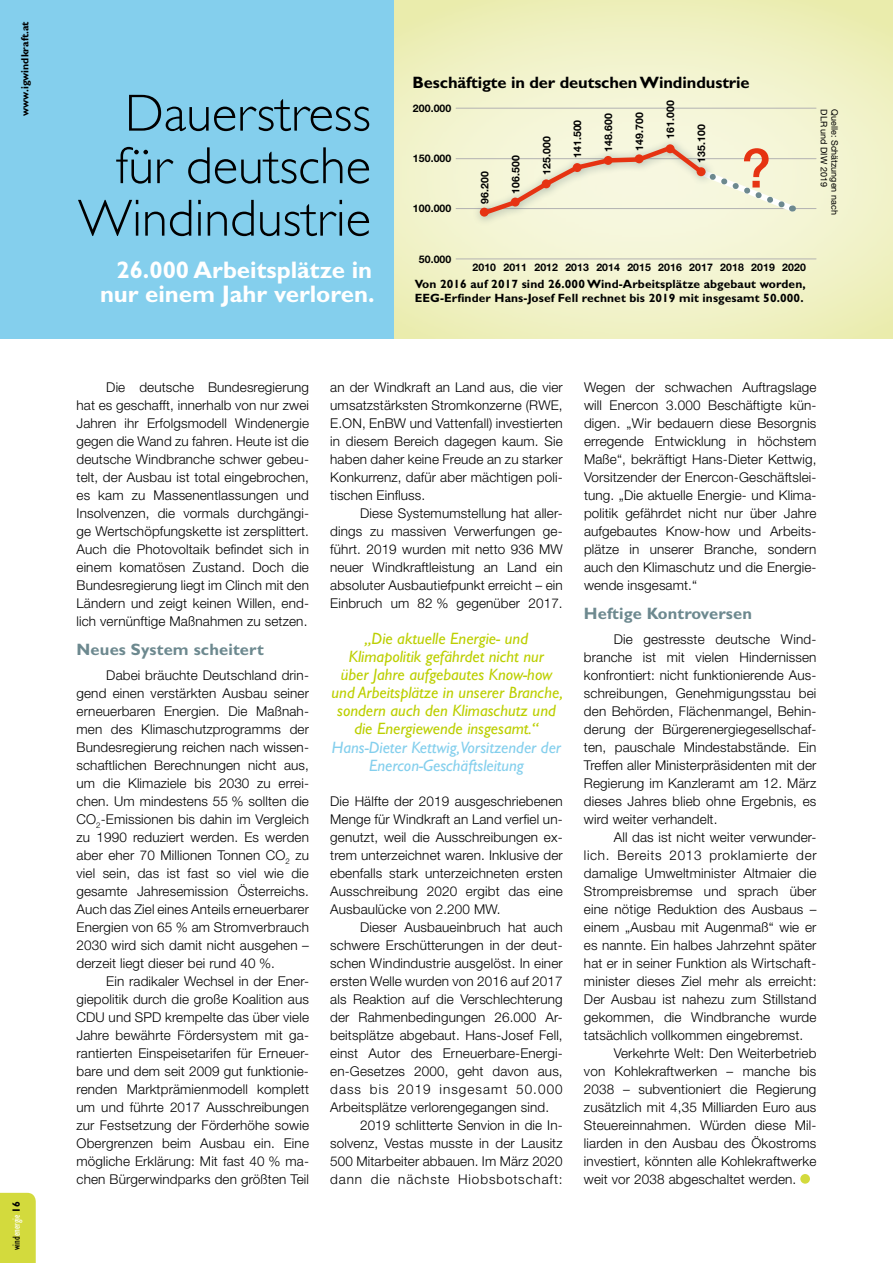
<style>
.page{position:relative;width:893px;height:1263px;background:#fff}
.page>*{position:absolute;margin:0;border:0;box-sizing:border-box;transform-origin:0 0}
.t1{font:500 53.7px "Helvetica Neue LT Std";color:#e63312}
.t2{font:300 52.5px/52.5px "Gill Sans Std";color:#000;text-align:right}
.t3{font:700 24px/24.8px "Gill Sans Std";color:#fff;text-align:center}
.t4{font:italic 16.5px/18px "Gill Sans Std";color:#bccf00;text-align:center}
.t5{font:italic 16.5px/18px "Gill Sans Std";color:#84cfed;text-align:center}
.t6{font:700 16.5px "Gill Sans Std";letter-spacing:-.005em;color:#000}
.t7{font:700 16.5px "Gill Sans Std";letter-spacing:.01em;color:#6d898f}
.t8{font:300 13.5px/18px "Helvetica Neue LT Std";letter-spacing:.01em;color:#000;text-align:justify}
.t9{font:300 13.5px "Helvetica Neue LT Std";letter-spacing:.05em;color:#000}
.t10{font:700 12px/14.2px "Gill Sans Std";letter-spacing:.01em;color:#000}
.t11{font:700 10.5px "Helvetica Neue LT Std";letter-spacing:.01em;color:#000}
.t12{font:700 10.5px "Gill Sans Std";color:#000}
.t13{font:condensed 10.5px "Gill Sans Std";color:#fff}
.t14{font:9px "Helvetica Neue LT Std";color:#000}
.s1{color:#000}
.s2{font-weight:700;font-stretch:normal;color:#000}
</style>
<div class="page">
<svg style="left:393px;top:0;width:500px;height:338px;background:#f0f1c8"></svg>
<hr style="left:456px;top:108px;width:360px;height:1px;background:#b3b2b2">
<hr style="left:456px;top:158px;width:360px;height:1px;background:#b3b2b2">
<hr style="left:456px;top:208px;width:360px;height:1px;background:#b3b2b2">
<hr style="left:456px;top:259px;width:360px;height:1px;background:#b3b2b2">
<div style="left:472px;top:137px;width:243px;height:89px;background:#f6f6dc"></div>
<svg style="left:479px;top:142px;width:321px;height:76px"></svg>
<div style="left:0;top:0;width:393px;height:338px;background:#84cfed"></div>
<div style="left:800px;top:1174px;width:10px;height:10px;background:#d3da3d;border-radius:50%"></div>
<div style="left:0;top:1193px;width:36px;height:70px;background:#d3da3d"></div>
<p class="t12" style="left:19px;top:116px;width:96px;rotate:-90deg">www.igwindkraft.at</p>
<p class="t13" style="left:11px;top:1250px;width:51px;rotate:-90deg"><span class="s1">wind</span>energie <span class="s2">16</span></p>
<h2 class="t2" style="left:78px;top:87px;width:294px">Dauerstress für deutsche<br>Windindustrie</h2>
<h3 class="t3" style="left:100px;top:257px;width:276px">26.000 Arbeitsplätze in nur einem Jahr verloren.</h3>
<p class="t6" style="left:412px;top:72px;width:339px">Beschäftigte in der deutschen Windindustrie</p>
<p class="t11" style="left:413px;top:102px;width:40px">200.000</p>
<p class="t11" style="left:664px;top:139px;width:40px;rotate:-90deg">161.000</p>
<p class="t11" style="left:571px;top:158px;width:40px;rotate:-90deg">141.500</p>
<p class="t11" style="left:602px;top:152px;width:40px;rotate:-90deg">148.600</p>
<p class="t11" style="left:633px;top:151px;width:40px;rotate:-90deg">149.700</p>
<p class="t11" style="left:695px;top:163px;width:40px;rotate:-90deg">135.100</p>
<p class="t11" style="left:540px;top:175px;width:40px;rotate:-90deg">125.000</p>
<h1 class="t1" style="left:741px;top:136px;width:31px">?</h1>
<p class="t11" style="left:413px;top:152px;width:40px">150.000</p>
<p class="t11" style="left:509px;top:194px;width:40px;rotate:-90deg">106.500</p>
<p class="t11" style="left:478px;top:204px;width:34px;rotate:-90deg">96.200</p>
<p class="t11" style="left:413px;top:202px;width:40px">100.000</p>
<p class="t14" style="left:829px;top:109px;width:79px;rotate:90deg">DLR und DIW 2019</p>
<p class="t14" style="left:840px;top:109px;width:107px;rotate:90deg">Quelle: Schätzungen nach</p>
<p class="t11" style="left:419px;top:252px;width:34px">50.000</p>
<p class="t11" style="left:472px;top:261px;width:335px">2010 2011 2012 2013 2014 2015 2016 2017 2018 2019 2020</p>
<p class="t10" style="left:415px;top:277px;width:393px">Von 2016 auf 2017 sind 26.000 Wind-Arbeitsplätze abgebaut worden,<br>EEG-Erfinder Hans-Josef Fell rechnet bis 2019 mit insgesamt 50.000.</p>
<p class="t8" style="left:77px;top:378px;width:234px;text-indent:30px">Die deutsche Bundesregierung hat es geschafft, innerhalb von nur zwei Jahren ihr Erfolgsmodell Windenergie gegen die Wand zu fahren. Heute ist die deutsche Windbranche schwer gebeu&shy;telt, der Ausbau ist total eingebrochen, es kam zu Massenentlassungen und Insolvenzen, die vormals durchgängi&shy;ge Wertschöpfungskette ist zersplittert.<br>Auch die Photovoltaik befindet sich in einem komatösen Zustand. Doch die Bundesregierung liegt im Clinch mit den Ländern und zeigt keinen Willen, end&shy;lich vernünftige Maßnahmen zu setzen.</p>
<p class="t7" style="left:77px;top:639px;width:189px">Neues System scheitert</p>
<p class="t8" style="left:77px;top:666px;width:234px;text-indent:30px">Dabei bräuchte Deutschland drin&shy;gend einen verstärkten Ausbau seiner erneuerbaren Energien. Die Maßnah&shy;men des Klimaschutzprogramms der Bundesregierung reichen nach wissen&shy;schaftlichen Berechnungen nicht aus, um die Klimaziele bis 2030 zu errei&shy;chen. Um mindestens 55 % sollten die CO<sub>2</sub>-Emissionen bis dahin im Vergleich zu 1990 reduziert werden. Es werden aber eher 70 Millionen Tonnen CO<sub>2</sub> zu viel sein, das ist fast so viel wie die gesamte Jahresemission Österreichs.<br>Auch das Ziel eines Anteils erneuerbarer Energien von 65 % am Stromverbrauch 2030 wird sich damit nicht ausgehen – derzeit liegt dieser bei rund 40 %.</p>
<p class="t8" style="left:77px;top:972px;width:234px;text-indent:30px">Ein radikaler Wechsel in der Ener&shy;giepolitik durch die große Koalition aus CDU und SPD krempelte das über viele Jahre bewährte Fördersystem mit ga&shy;rantierten Einspeisetarifen für Erneuer&shy;bare und dem seit 2009 gut funktionie&shy;renden Marktprämienmodell komplett um und führte 2017 Ausschreibungen zur Festsetzung der Förderhöhe sowie Obergrenzen beim Ausbau ein. Eine mögliche Erklärung: Mit fast 40 % ma&shy;chen Bürgerwindparks den größten Teil</p>
<p class="t8" style="left:330px;top:378px;width:234px">an der Windkraft an Land aus, die vier umsatzstärksten Stromkonzerne (RWE, E.ON, EnBW und Vattenfall) investierten in diesem Bereich dagegen kaum. Sie haben daher keine Freude an zu starker Konkurrenz, dafür aber mächtigen poli&shy;tischen Einfluss.</p>
<p class="t8" style="left:330px;top:504px;width:234px;text-indent:30px">Diese Systemumstellung hat aller&shy;dings zu massiven Verwerfungen ge&shy;führt. 2019 wurden mit netto 936 MW neuer Windkraftleistung an Land ein absoluter Ausbautiefpunkt erreicht – ein Einbruch um 82 % gegenüber 2017.</p>
<p class="t4" style="left:332px;top:630px;width:233px">„Die aktuelle Energie- und<br>Klimapolitik gefährdet nicht nur<br>über Jahre aufgebautes Know-how und Arbeitsplätze in unserer Branche, sondern auch den Klimaschutz und die Energiewende insgesamt.“</p>
<p class="t5" style="left:332px;top:739px;width:231px">Hans-Dieter Kettwig,Vorsitzender der<br>Enercon-Geschäftsleitung</p>
<p class="t8" style="left:330px;top:792px;width:234px">Die Hälfte der 2019 ausgeschriebenen Menge für Windkraft an Land verfiel un&shy;genutzt, weil die Ausschreibungen ex&shy;trem unterzeichnet waren. Inklusive der ebenfalls stark unterzeichneten ersten Ausschreibung 2020 ergibt das eine Ausbaulücke von 2.200 MW.</p>
<p class="t8" style="left:330px;top:918px;width:234px;text-indent:30px">Dieser Ausbaueinbruch hat auch schwere Erschütterungen in der deut&shy;schen Windindustrie ausgelöst. In einer ersten Welle wurden von 2016 auf 2017 als Reaktion auf die Verschlechterung der Rahmenbedingungen 26.000 Ar&shy;beitsplätze abgebaut. Hans-Josef Fell, einst Autor des Erneuerbare-Energi&shy;en-Gesetzes 2000, geht davon aus, dass bis 2019 insgesamt 50.000<br>Arbeitsplätze verlorengegangen sind.</p>
<p class="t8" style="left:330px;top:1115px;width:234px;text-indent:30px">2019 schlitterte Senvion in die In&shy;solvenz, Vestas musste in der Lausitz 500 Mitarbeiter abbauen. Im März 2020 dann die nächste Hiobsbotschaft:</p>
<p class="t8" style="left:584px;top:378px;width:234px">Wegen der schwachen Auftragslage will Enercon 3.000 Beschäftigte kün&shy;digen. „Wir bedauern diese Besorgnis erregende Entwicklung in höchstem Maße“, bekräftigt Hans-Dieter Kettwig, Vorsitzender der Enercon-Geschäftslei&shy;tung. „Die aktuelle Energie- und Klima&shy;politik gefährdet nicht nur über Jahre aufgebautes Know-how und Arbeits&shy;plätze in unserer Branche, sondern auch den Klimaschutz und die Energie&shy;wende insgesamt.“</p>
<p class="t7" style="left:584px;top:603px;width:170px">Heftige Kontroversen</p>
<p class="t8" style="left:584px;top:630px;width:234px;text-indent:30px">Die gestresste deutsche Wind&shy;branche ist mit vielen Hindernissen konfrontiert: nicht funktionierende Aus&shy;schreibungen, Genehmigungsstau bei den Behörden, Flächenmangel, Behin&shy;derung der Bürgerenergiegesellschaf&shy;ten, pauschale Mindestabstände. Ein Treffen aller Ministerpräsidenten mit der Regierung im Kanzleramt am 12. März dieses Jahres blieb ohne Ergebnis, es wird weiter verhandelt.</p>
<p class="t8" style="left:614px;top:828px;width:204px">All das ist nicht weiter verwunder-</p>
<p class="t9" style="left:584px;top:847px;width:234px">lich. Bereits 2013 proklamierte der</p>
<p class="t8" style="left:584px;top:864px;width:234px">damalige Umweltminister Altmaier die</p>
<p class="t8" style="left:584px;top:882px;width:234px">Strompreisbremse und sprach über</p>
<p class="t8" style="left:584px;top:900px;width:234px">eine nötige Reduktion des Ausbaus –</p>
<p class="t8" style="left:584px;top:918px;width:234px">einem „Ausbau mit Augenmaß“ wie er</p>
<p class="t8" style="left:584px;top:936px;width:234px">es nannte. Ein halbes Jahrzehnt später</p>
<p class="t8" style="left:584px;top:954px;width:234px">hat er in seiner Funktion als Wirtschaft-</p>
<p class="t8" style="left:584px;top:972px;width:234px">minister dieses Ziel mehr als erreicht:</p>
<p class="t8" style="left:584px;top:990px;width:234px">Der Ausbau ist nahezu zum Stillstand</p>
<p class="t8" style="left:584px;top:1008px;width:234px">gekommen, die Windbranche wurde</p>
<p class="t8" style="left:584px;top:1025px;width:221px">tatsächlich vollkommen eingebremst.</p>
<p class="t8" style="left:614px;top:1043px;width:204px">Verkehrte Welt: Den Weiterbetrieb</p>
<p class="t8" style="left:584px;top:1061px;width:234px">von Kohlekraftwerken – manche bis</p>
<p class="t8" style="left:584px;top:1079px;width:234px">2038 – subventioniert die Regierung</p>
<p class="t8" style="left:584px;top:1097px;width:234px">zusätzlich mit 4,35 Milliarden Euro aus</p>
<p class="t8" style="left:584px;top:1115px;width:234px">Steuereinnahmen. Würden diese Mil-</p>
<p class="t8" style="left:584px;top:1133px;width:234px">liarden in den Ausbau des Ökostroms</p>
<p class="t8" style="left:584px;top:1151px;width:234px">investiert, könnten alle Kohlekraftwerke</p>
<p class="t8" style="left:584px;top:1169px;width:214px">weit vor 2038 abgeschaltet werden.</p>
</div>
